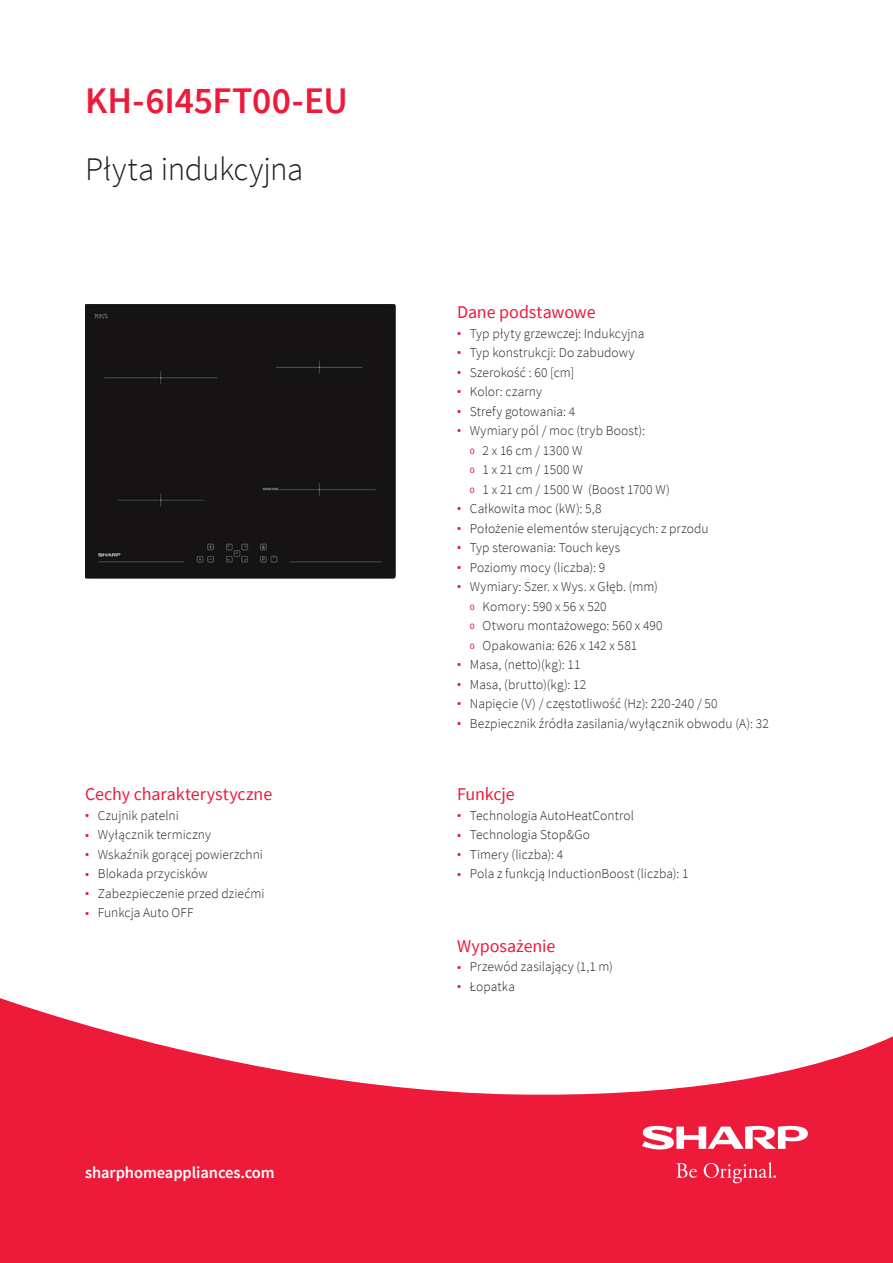
<style>
.page{position:relative;width:893px;height:1263px;background:#fff}
.page>*{position:absolute;margin:0;border:0;box-sizing:border-box;transform-origin:0 0}
.t1{font:600 37.5px "Source Sans Pro";letter-spacing:-.005em;color:#ed1a3a}
.t2{font:300 33px "Source Sans Pro";letter-spacing:-.01em;color:#231f20}
.t3{font:18px "Source Sans Pro";letter-spacing:-.005em;color:#ed1a3a}
.t4{font:600 16.5px "Source Sans Pro";letter-spacing:-.005em;color:#fff}
.t5{font:300 13.5px/19.5px "Source Sans Pro";letter-spacing:.005em;color:#231f20}
.s1{font-weight:400;color:#ed1a3a}
</style>
<div class="page">
<svg style="left:0;top:998px;width:893px;height:265px;fill:#ed1a3a"></svg>
<svg style="left:676px;top:1163px;width:21px;height:15px"></svg>
<svg style="left:704px;top:1162px;width:72px;height:21px;background:#f0425c"></svg>
<svg style="left:642px;top:1126px;width:167px;height:23px"></svg>
<div style="left:85px;top:304px;width:310px;height:275px;background:#151314"></div>
<h1 class="t1" style="left:85px;top:77px;width:264px">KH-6I45FT00-EU</h1>
<h2 class="t2" style="left:85px;top:149px;width:220px">Płyta indukcyjna</h2>
<h3 class="t3" style="left:85px;top:783px;width:189px">Cechy charakterystyczne</h3>
<p class="t5" style="left:85px;top:806px;width:95px"><span class="s1">•</span> Czujnik patelni</p>
<p class="t5" style="left:85px;top:825px;width:127px"><span class="s1">•</span> Wyłącznik termiczny</p>
<p class="t5" style="left:85px;top:845px;width:179px"><span class="s1">•</span> Wskaźnik gorącej powierzchni</p>
<p class="t5" style="left:85px;top:864px;width:124px"><span class="s1">•</span> Blokada przycisków</p>
<p class="t5" style="left:85px;top:884px;width:181px"><span class="s1">•</span> Zabezpieczenie przed dziećmi</p>
<p class="t5" style="left:85px;top:903px;width:110px"><span class="s1">•</span> Funkcja Auto OFF</p>
<p class="t4" style="left:85px;top:1161px;width:191px">sharphomeappliances.com</p>
<h3 class="t3" style="left:457px;top:301px;width:140px">Dane podstawowe</h3>
<p class="t5" style="left:457px;top:323px;width:189px"><span class="s1">•</span> Typ płyty grzewczej: Indukcyjna</p>
<p class="t5" style="left:457px;top:343px;width:179px"><span class="s1">•</span> Typ konstrukcji: Do zabudowy</p>
<p class="t5" style="left:457px;top:362px;width:119px"><span class="s1">•</span> Szerokość : 60 [cm]</p>
<p class="t5" style="left:457px;top:382px;width:86px"><span class="s1">•</span> Kolor: czarny</p>
<p class="t5" style="left:457px;top:401px;width:120px"><span class="s1">•</span> Strefy gotowania: 4</p>
<p class="t5" style="left:470px;top:421px;width:201px;text-indent:-13px"><span class="s1">•</span> Wymiary pól / moc (tryb Boost):<br><span class="s1">ق</span> 2 x 16 cm / 1300 W<br><span class="s1">ق</span> 1 x 21 cm / 1500 W<br><span class="s1">ق</span> 1 x 21 cm / 1500 W (Boost 1700 W)</p>
<p class="t5" style="left:457px;top:499px;width:146px"><span class="s1">•</span> Całkowita moc (kW): 5,8</p>
<p class="t5" style="left:457px;top:518px;width:253px"><span class="s1">•</span> Położenie elementów sterujących: z przodu</p>
<p class="t5" style="left:457px;top:538px;width:165px"><span class="s1">•</span> Typ sterowania: Touch keys</p>
<p class="t5" style="left:457px;top:557px;width:150px"><span class="s1">•</span> Poziomy mocy (liczba): 9</p>
<p class="t5" style="left:470px;top:577px;width:194px;text-indent:-13px"><span class="s1">•</span> Wymiary: Szer. x Wys. x Głęb. (mm) <span class="s1">ق</span> Komory: 590 x 56 x 520<br><span class="s1">ق</span> Otworu montażowego: 560 x 490 <span class="s1">ق</span> Opakowania: 626 x 142 x 581</p>
<p class="t5" style="left:457px;top:655px;width:125px"><span class="s1">•</span> Masa, (netto)(kg): 11</p>
<p class="t5" style="left:457px;top:674px;width:131px"><span class="s1">•</span> Masa, (brutto)(kg): 12</p>
<p class="t5" style="left:457px;top:694px;width:262px"><span class="s1">•</span> Napięcie (V) / częstotliwość (Hz): 220-240 / 50</p>
<p class="t5" style="left:457px;top:713px;width:313px"><span class="s1">•</span> Bezpiecznik źródła zasilania/wyłącznik obwodu (A): 32</p>
<h3 class="t3" style="left:457px;top:783px;width:59px">Funkcje</h3>
<p class="t5" style="left:457px;top:806px;width:178px"><span class="s1">•</span> Technologia AutoHeatControl</p>
<p class="t5" style="left:457px;top:825px;width:134px"><span class="s1">•</span> Technologia Stop&amp;Go</p>
<p class="t5" style="left:457px;top:845px;width:108px"><span class="s1">•</span> Timery (liczba): 4</p>
<p class="t5" style="left:457px;top:864px;width:233px"><span class="s1">•</span> Pola z funkcją InductionBoost (liczba): 1</p>
<h3 class="t3" style="left:457px;top:934px;width:100px">Wyposażenie</h3>
<p class="t5" style="left:457px;top:957px;width:157px"><span class="s1">•</span> Przewód zasilający (1,1 m)</p>
<p class="t5" style="left:457px;top:977px;width:59px"><span class="s1">•</span> Łopatka</p>
</div>
